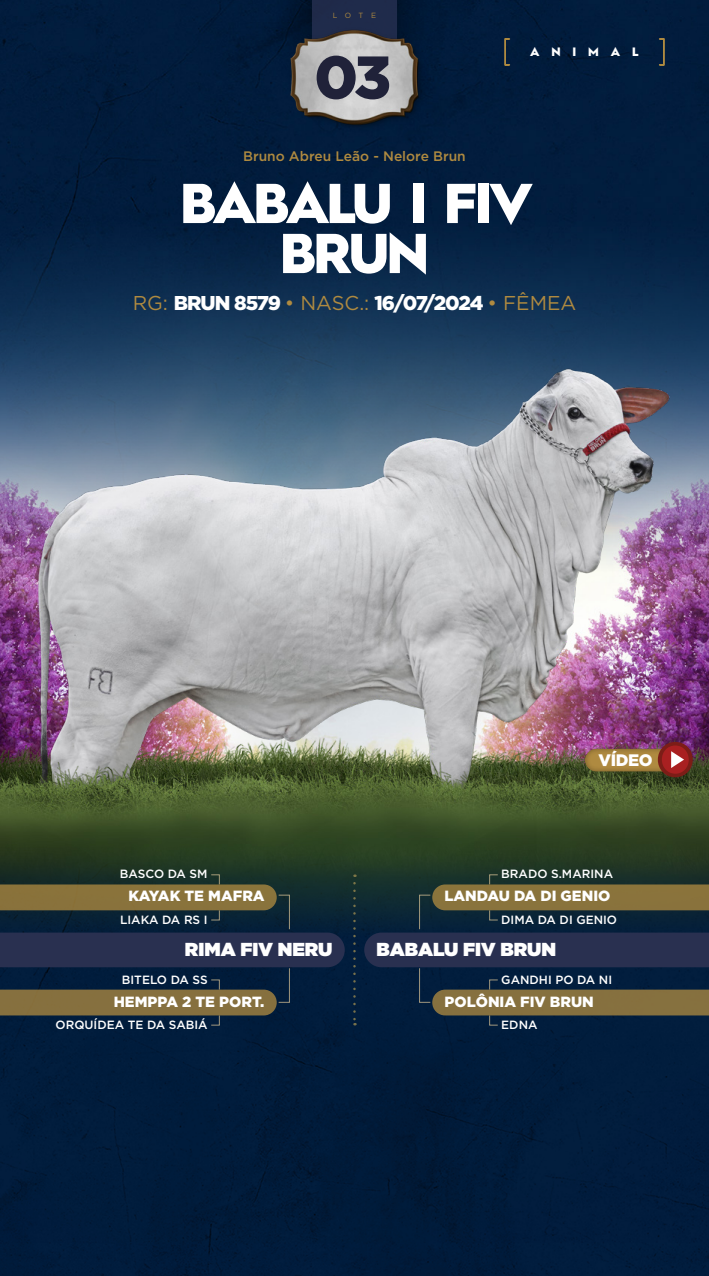
<style>
.page{position:relative;width:709px;height:1276px;background:#fff}
.page>*{position:absolute;margin:0;border:0;box-sizing:border-box;transform-origin:0 0}
.t1{font:900 60.25px "Gotham";color:#202239}
.t2{font:900 56.25px/50px "Hurme Geometric Sans 1";letter-spacing:-.05em;color:#fff;text-align:center}
.t3{font:900 20px "Gotham";letter-spacing:-.05em;color:#fff}
.t4{font:900 18.75px "Gotham";color:#fff}
.t5{font:900 16.62px "Gotham";letter-spacing:-.025em;color:#fff}
.t6{font:900 14.75px "Gotham";color:#fff}
.t7{font:500 13.75px "Gotham";color:#af8a40}
.t8{font:900 12.25px "Hurme Geometric Sans 1";letter-spacing:.975em;color:#fff}
.t9{font:500 12px "Gotham";color:#fff}
.t10{font:7.5px "Gotham";color:#af8a40}
.s1{font-weight:400;color:#af8a40}
</style>
<div class="page">
<img style="left:0;top:0;width:709px;height:617px">
<div style="left:272px;top:0;width:164px;height:127px;background:#001733"></div>
<svg style="left:312px;top:0;width:85px;height:17px"></svg>
<img style="left:272px;top:17px;width:166px;height:119px">
<div style="left:0;top:1242px;width:709px;height:34px;background:#001b3c"></div>
<img style="left:0;top:820px;width:709px;height:422px">
<svg style="left:0;top:874px;width:345px;height:151px;background:#313a3e"></svg>
<svg style="left:364px;top:874px;width:345px;height:151px;background:#323b3f"></svg>
<svg style="left:353px;top:883px;width:3px;height:142px"></svg>
<svg style="left:504px;top:38px;width:6px;height:28px"></svg>
<svg style="left:658px;top:38px;width:7px;height:28px"></svg>
<img style="left:10px;top:359px;width:689px;height:371px">
<img style="left:0;top:730px;width:709px;height:90px">
<div style="left:582px;top:747px;width:96px;height:25px;background:#000;opacity:.45"></div>
<svg style="left:658px;top:742px;width:34px;height:35px"></svg>
<p class="t10" style="left:333px;top:11px;width:45px">LOTE</p>
<h1 class="t1" style="left:314px;top:42px;width:79px">03</h1>
<p class="t7" style="left:243px;top:148px;width:224px">Bruno Abreu Leão - Nelore Brun</p>
<p class="t8" style="left:530px;top:43px;width:110px">ANIMAL</p>
<h2 class="t2" style="left:180px;top:175px;width:354px">BABALU I FIV<br>BRUN</h2>
<h3 class="t3" style="left:133px;top:292px;width:445px"><span class="s1">RG:</span> BRUN 8579 <span class="s1">• NASC.:</span> 16/07/2024 <span class="s1">• FÊMEA</span></h3>
<h3 class="t5" style="left:598px;top:750px;width:55px">VÍDEO</h3>
<p class="t9" style="left:120px;top:866px;width:89px">BASCO DA SM</p>
<p class="t9" style="left:120px;top:912px;width:89px">LIAKA DA RS I</p>
<p class="t6" style="left:128px;top:887px;width:138px">KAYAK TE MAFRA</p>
<p class="t9" style="left:501px;top:866px;width:113px">BRADO S.MARINA</p>
<p class="t9" style="left:501px;top:912px;width:117px">DIMA DA DI GENIO</p>
<p class="t6" style="left:444px;top:887px;width:167px">LANDAU DA DI GENIO</p>
<h3 class="t4" style="left:185px;top:938px;width:149px">RIMA FIV NERU</h3>
<p class="t9" style="left:122px;top:972px;width:87px">BITELO DA SS</p>
<p class="t9" style="left:56px;top:1017px;width:154px">ORQUÍDEA TE DA SABIÁ</p>
<p class="t6" style="left:114px;top:993px;width:152px">HEMPPA 2 TE PORT.</p>
<h3 class="t4" style="left:376px;top:938px;width:181px">BABALU FIV BRUN</h3>
<p class="t6" style="left:444px;top:993px;width:151px">POLÔNIA FIV BRUN</p>
<p class="t9" style="left:501px;top:972px;width:112px">GANDHI PO DA NI</p>
<p class="t9" style="left:501px;top:1017px;width:38px">EDNA</p>
</div>
